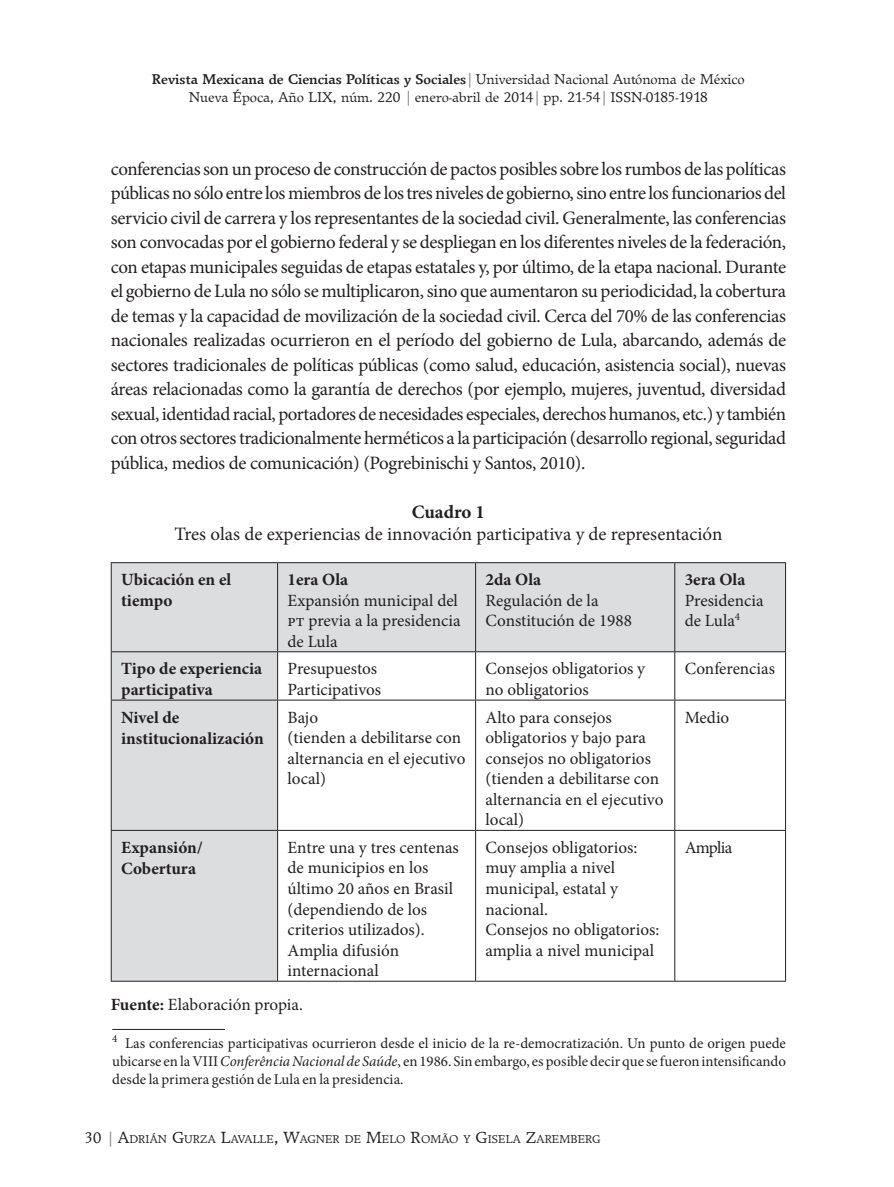
<style>
.page{position:relative;width:894px;height:1187px;background:#fff}
.page>*{position:absolute;margin:0;border:0;box-sizing:border-box;transform-origin:0 0}
.CT_sangría{font:18.9px/24.5px "Minion Pro";letter-spacing:-.025em;color:#231f20;text-align:justify}
.Titulo_centrado_cuer{font:18.9px "Minion Pro";color:#231f20}
.tag_tabla_figura{font:700 18.9px "Minion Pro";color:#231f20}
.NR_cuerpo_izqu{font:17.15px/20.7px "Minion Pro";letter-spacing:-.005em;color:#231f20}
.NR_cuerpo_bold_izq{font:700 17.15px/21px "Minion Pro";letter-spacing:.01em;color:#231f20}
.fuentes_imágenes{font:17.15px "Minion Pro";color:#231f20}
.nota_nueva_con_pleca{font:14.88px/17.8px "Minion Pro";color:#231f20;text-align:justify}
.t1{font:14.53px/17.5px "Breughel T";color:#231f20;text-align:center}
.t2{font:11.72px "Breughel T";color:#231f20}
.s1{font-weight:700}
.s2{color:#808285}
.s3{font-style:italic}
.s4{font-size:15.75px}
.s5{font-size:16.62px}
</style>
<div class="page">
<svg style="left:112px;top:563px;width:672px;height:418px"></svg>
<hr style="left:277px;top:563px;width:1px;height:88px;background:#231f20">
<hr style="left:475px;top:563px;width:1px;height:88px;background:#231f20">
<hr style="left:674px;top:563px;width:1px;height:88px;background:#231f20">
<hr style="left:111px;top:651px;width:166px;height:1px;background:#231f20">
<hr style="left:277px;top:651px;width:198px;height:1px;background:#231f20">
<hr style="left:277px;top:652px;width:1px;height:48px;background:#231f20">
<hr style="left:475px;top:651px;width:199px;height:1px;background:#231f20">
<hr style="left:475px;top:652px;width:1px;height:48px;background:#231f20">
<hr style="left:674px;top:651px;width:111px;height:1px;background:#231f20">
<hr style="left:674px;top:652px;width:1px;height:48px;background:#231f20">
<hr style="left:111px;top:700px;width:166px;height:1px;background:#231f20">
<hr style="left:277px;top:700px;width:198px;height:1px;background:#231f20">
<hr style="left:277px;top:701px;width:1px;height:129px;background:#231f20">
<hr style="left:475px;top:700px;width:199px;height:1px;background:#231f20">
<hr style="left:475px;top:701px;width:1px;height:129px;background:#231f20">
<hr style="left:674px;top:700px;width:111px;height:1px;background:#231f20">
<hr style="left:674px;top:701px;width:1px;height:129px;background:#231f20">
<hr style="left:111px;top:830px;width:166px;height:1px;background:#231f20">
<hr style="left:277px;top:830px;width:198px;height:1px;background:#231f20">
<hr style="left:277px;top:831px;width:1px;height:150px;background:#231f20">
<hr style="left:475px;top:830px;width:199px;height:1px;background:#231f20">
<hr style="left:475px;top:831px;width:1px;height:150px;background:#231f20">
<hr style="left:674px;top:830px;width:111px;height:1px;background:#231f20">
<hr style="left:674px;top:831px;width:1px;height:150px;background:#231f20">
<hr style="left:111px;top:562px;width:166px;height:1px;background:#231f20">
<hr style="left:111px;top:563px;width:1px;height:88px;background:#231f20">
<hr style="left:277px;top:562px;width:198px;height:1px;background:#231f20">
<hr style="left:475px;top:562px;width:199px;height:1px;background:#231f20">
<hr style="left:674px;top:562px;width:111px;height:1px;background:#231f20">
<hr style="left:784px;top:563px;width:1px;height:88px;background:#231f20">
<hr style="left:111px;top:652px;width:1px;height:48px;background:#231f20">
<hr style="left:784px;top:652px;width:1px;height:48px;background:#231f20">
<hr style="left:111px;top:701px;width:1px;height:129px;background:#231f20">
<hr style="left:784px;top:701px;width:1px;height:129px;background:#231f20">
<hr style="left:111px;top:831px;width:1px;height:150px;background:#231f20">
<hr style="left:784px;top:831px;width:1px;height:150px;background:#231f20">
<hr style="left:111px;top:981px;width:166px;height:1px;background:#231f20">
<hr style="left:277px;top:981px;width:198px;height:1px;background:#231f20">
<hr style="left:475px;top:981px;width:199px;height:1px;background:#231f20">
<hr style="left:674px;top:981px;width:111px;height:1px;background:#231f20">
<hr style="left:112px;top:1029px;width:113px;height:1px;background:#231f20">
<p class="t1" style="left:152px;top:71px;width:594px"><span class="s1">Revista Mexicana de Ciencias Políticas y Sociales</span><span class="s2">⎥</span> Universidad Nacional Autónoma de México<br>Nueva Época, Año LIX, núm. 220 <span class="s2">⎥</span> enero-abril de 2014<span class="s2">⎥</span> pp. 21-54<span class="s2">⎥</span> ISSN-0185-1918</p>
<p class="CT_sangría" style="left:111px;top:156px;width:676px">conferencias son un proceso de construcción de pactos posibles sobre los rumbos de las políticas públicas no sólo entre los miembros de los tres niveles de gobierno, sino entre los funcionarios del servicio civil de carrera y los representantes de la sociedad civil. Generalmente, las conferencias son convocadas por el gobierno federal y se despliegan en los diferentes niveles de la federación, con etapas municipales seguidas de etapas estatales y, por último, de la etapa nacional. Durante el gobierno de Lula no sólo se multiplicaron, sino que aumentaron su periodicidad, la cobertura de temas y la capacidad de movilización de la sociedad civil. Cerca del 70% de las conferencias nacionales realizadas ocurrieron en el período del gobierno de Lula, abarcando, además de sectores tradicionales de políticas públicas (como salud, educación, asistencia social), nuevas áreas relacionadas como la garantía de derechos (por ejemplo, mujeres, juventud, diversidad sexual, identidad racial, portadores de necesidades especiales, derechos humanos, etc.) y también con otros sectores tradicionalmente herméticos a la participación (desarrollo regional, seguridad pública, medios de comunicación) (Pogrebinischi y Santos, 2010).</p>
<p class="tag_tabla_figura" style="left:411px;top:498px;width:75px">Cuadro 1</p>
<p class="Titulo_centrado_cuer" style="left:174px;top:522px;width:549px">Tres olas de experiencias de innovación participativa y de representación</p>
<p class="NR_cuerpo_bold_izq" style="left:121px;top:569px;width:111px">Ubicación en el tiempo</p>
<p class="NR_cuerpo_bold_izq" style="left:287px;top:569px;width:62px">1era Ola</p>
<p class="NR_cuerpo_bold_izq" style="left:485px;top:569px;width:57px">2da Ola</p>
<p class="NR_cuerpo_izqu" style="left:485px;top:590px;width:148px">Regulación de la<br>Constitución de 1988</p>
<p class="NR_cuerpo_bold_izq" style="left:684px;top:569px;width:62px">3era Ola</p>
<p class="NR_cuerpo_izqu" style="left:684px;top:590px;width:80px">Presidencia de Lula<sup>4</sup></p>
<p class="NR_cuerpo_izqu" style="left:287px;top:590px;width:174px">Expansión municipal del pt previa a la presidencia de Lula</p>
<p class="NR_cuerpo_bold_izq" style="left:121px;top:658px;width:142px">Tipo de experiencia participativa</p>
<p class="NR_cuerpo_izqu" style="left:287px;top:658px;width:95px">Presupuestos<br>Participativos</p>
<p class="NR_cuerpo_izqu" style="left:485px;top:658px;width:161px">Consejos obligatorios y no obligatorios</p>
<p class="NR_cuerpo_izqu" style="left:684px;top:658px;width:92px">Conferencias</p>
<p class="NR_cuerpo_bold_izq" style="left:121px;top:706px;width:144px">Nivel de institucionalización</p>
<p class="NR_cuerpo_izqu" style="left:287px;top:707px;width:32px">Bajo</p>
<p class="NR_cuerpo_izqu" style="left:485px;top:707px;width:167px">Alto para consejos obligatorios y bajo para consejos no obligatorios</p>
<p class="NR_cuerpo_izqu" style="left:485px;top:769px;width:179px">(tienden a debilitarse con alternancia en el ejecutivo local)</p>
<p class="NR_cuerpo_izqu" style="left:684px;top:707px;width:46px">Medio</p>
<p class="NR_cuerpo_izqu" style="left:287px;top:727px;width:179px">(tienden a debilitarse con alternancia en el ejecutivo local)</p>
<p class="NR_cuerpo_bold_izq" style="left:121px;top:837px;width:83px">Expansión/<br>Cobertura</p>
<p class="NR_cuerpo_izqu" style="left:287px;top:837px;width:173px">Entre una y tres centenas de municipios en los último 20 años en Brasil (dependiendo de los criterios utilizados).<br>Amplia difusión internacional</p>
<p class="NR_cuerpo_izqu" style="left:485px;top:837px;width:153px">Consejos obligatorios: muy amplia a nivel municipal, estatal y nacional.</p>
<p class="NR_cuerpo_izqu" style="left:485px;top:919px;width:175px">Consejos no obligatorios: amplia a nivel municipal</p>
<p class="NR_cuerpo_izqu" style="left:684px;top:837px;width:49px">Amplia</p>
<p class="fuentes_imágenes" style="left:111px;top:993px;width:194px"><span class="s1">Fuente:</span> Elaboración propia.</p>
<p class="nota_nueva_con_pleca" style="left:112px;top:1034px;width:675px"><sup>4</sup> Las conferencias participativas ocurrieron desde el inicio de la re-democratización. Un punto de origen puede ubicarse en la VIII <span class="s3">Conferência Nacional de Saúde</span>, en 1986. Sin embargo, es posible decir que se fueron intensificando desde la primera gestión de Lula en la presidencia.</p>
<p class="t2" style="left:85px;top:1133px;width:168px"><span class="s4">30</span> <span class="s2">⎥</span> <span class="s5">A</span>DRIÁN <span class="s5">G</span>URZA <span class="s5">L</span>AVALL</p>
<p class="t2" style="left:266px;top:1133px;width:335px">E<span class="s5">, W</span>AGNER DE <span class="s5">M</span>ELO <span class="s5">R</span>OMÃO Y <span class="s5">G</span>ISELA <span class="s5">Z</span>AREMBERG</p>
</div>
